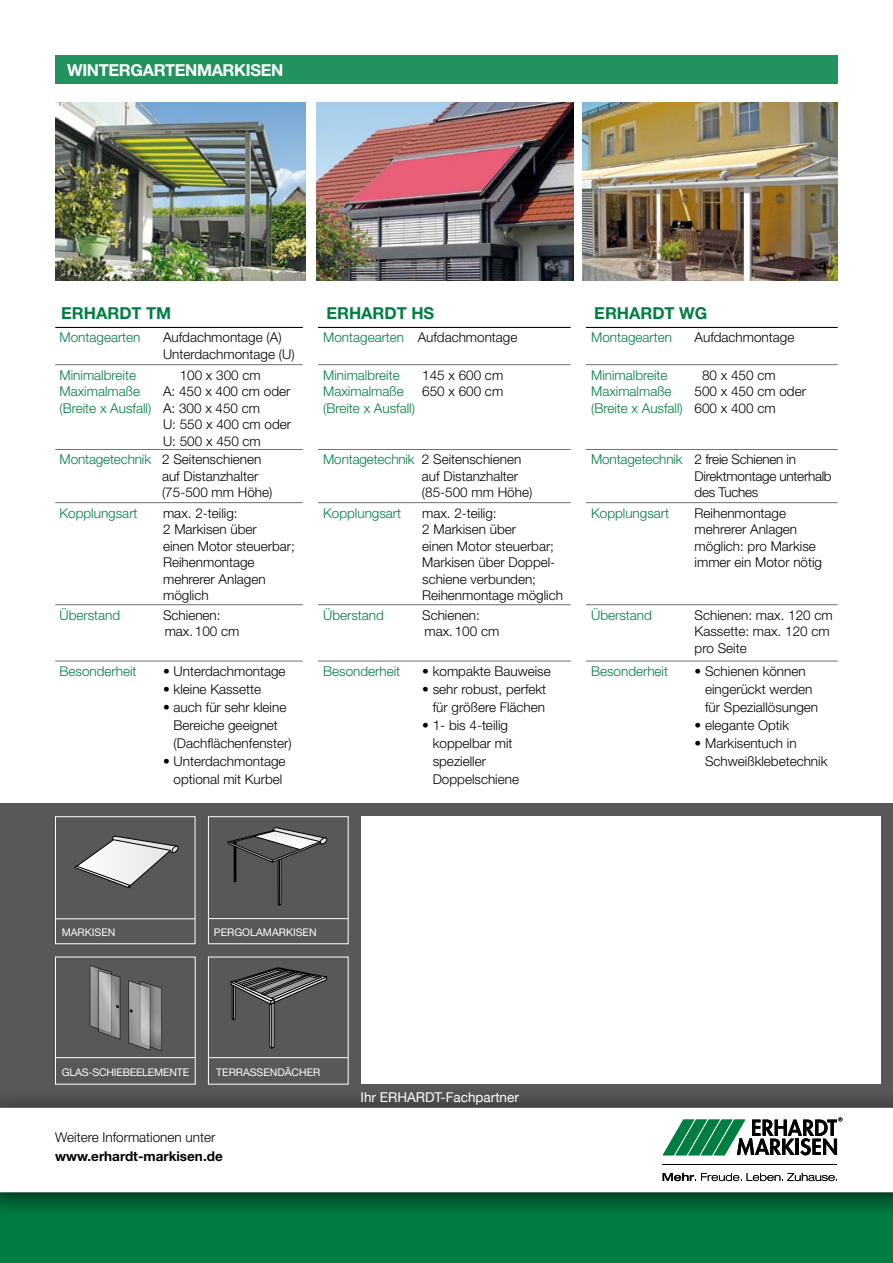
<style>
.page{position:relative;width:893px;height:1263px;background:#fff}
.page>*{position:absolute;margin:0;border:0;box-sizing:border-box;transform-origin:0 0}
.t1{font:700 16.5px "Helvetica Neue";color:#007e41}
.t2{font:700 16.5px "Helvetica Neue";letter-spacing:-.02em;color:#fff}
.t3{font:300 13.5px/16.5px "Helvetica Neue";color:#000}
.t4{font:300 13.5px "Helvetica Neue";color:#007e41}
.t5{font:300 13.5px/16.5px "Helvetica Neue";letter-spacing:-.02em;color:#000}
.t6{font:700 13.5px "Helvetica Neue";color:#000}
.t7{font:13.5px "Helvetica Neue";color:#fff}
.t8{font:10.5px "Helvetica Neue";color:#fff}
.s1{color:#007e41}
.s2{color:#000}
</style>
<div class="page">
<div style="left:0;top:804px;width:893px;height:459px;background:#58585a"></div>
<div style="left:0;top:1174px;width:893px;height:89px;background:#007e41"></div>
<div style="left:0;top:1088px;width:893px;height:132px;background:#000;opacity:.75"></div>
<div style="left:0;top:1108px;width:893px;height:84px;background:#fff"></div>
<img style="left:583px;top:102px;width:255px;height:179px">
<div style="left:361px;top:816px;width:519px;height:268px;background:#fff"></div>
<svg style="left:663px;top:1173px;width:174px;height:8px"></svg>
<svg style="left:663px;top:1117px;width:179px;height:38px"></svg>
<hr style="left:663px;top:1164px;width:174px;height:1px;background:#000">
<svg style="left:228px;top:827px;width:99px;height:78px"></svg>
<div style="left:208px;top:816px;width:140px;height:128px;border:1px solid #fff"></div>
<svg style="left:231px;top:967px;width:96px;height:81px"></svg>
<hr style="left:209px;top:1057px;width:139px;height:1px;background:#fff">
<hr style="left:209px;top:918px;width:139px;height:1px;background:#fff">
<svg style="left:75px;top:836px;width:103px;height:53px"></svg>
<div style="left:55px;top:816px;width:140px;height:128px;border:1px solid #fff"></div>
<svg style="left:128px;top:980px;width:34px;height:71px"></svg>
<svg style="left:90px;top:965px;width:30px;height:74px"></svg>
<hr style="left:56px;top:918px;width:139px;height:1px;background:#fff">
<hr style="left:56px;top:1057px;width:139px;height:1px;background:#fff">
<div style="left:55px;top:55px;width:783px;height:29px;background:#22935e"></div>
<hr style="left:55px;top:364px;width:248px;height:1px;background:#707172">
<hr style="left:318px;top:364px;width:253px;height:1px;background:#707172">
<hr style="left:586px;top:364px;width:252px;height:1px;background:#707172">
<hr style="left:55px;top:449px;width:248px;height:1px;background:#707172">
<hr style="left:318px;top:449px;width:253px;height:1px;background:#707172">
<hr style="left:586px;top:449px;width:252px;height:1px;background:#707172">
<hr style="left:55px;top:502px;width:248px;height:1px;background:#707172">
<hr style="left:318px;top:502px;width:253px;height:1px;background:#707172">
<hr style="left:586px;top:502px;width:252px;height:1px;background:#707172">
<hr style="left:55px;top:604px;width:248px;height:1px;background:#707172">
<hr style="left:318px;top:604px;width:253px;height:1px;background:#707172">
<hr style="left:586px;top:604px;width:252px;height:1px;background:#707172">
<hr style="left:55px;top:661px;width:248px;height:1px;background:#707172">
<hr style="left:318px;top:661px;width:253px;height:1px;background:#707172">
<hr style="left:586px;top:661px;width:252px;height:1px;background:#707172">
<hr style="left:55px;top:327px;width:248px;height:1px;background:#000">
<hr style="left:318px;top:327px;width:253px;height:1px;background:#000">
<hr style="left:586px;top:327px;width:252px;height:1px;background:#000">
<img style="left:55px;top:102px;width:250px;height:179px">
<img style="left:317px;top:102px;width:257px;height:179px">
<p class="t2" style="left:67px;top:60px;width:218px">WINTERGARTENMARKISEN</p>
<p class="t1" style="left:61px;top:303px;width:111px">ERHARDT TM</p>
<p class="t1" style="left:326px;top:303px;width:109px">ERHARDT HS</p>
<p class="t1" style="left:594px;top:303px;width:115px">ERHARDT WG</p>
<p class="t4" style="left:60px;top:329px;width:83px">Montagearten</p>
<p class="t3" style="left:163px;top:329px;width:133px">Aufdachmontage (A)<br>Unterdachmontage (U)</p>
<p class="t3" style="left:323px;top:329px;width:196px"><span class="s1">Montagearten</span> Aufdachmontage</p>
<p class="t4" style="left:591px;top:329px;width:83px">Montagearten</p>
<p class="t3" style="left:695px;top:329px;width:101px">Aufdachmontage</p>
<p class="t4" style="left:60px;top:366px;width:78px">Minimalbreite</p>
<p class="t3" style="left:180px;top:366px;width:83px">100 x 300 cm</p>
<p class="t4" style="left:60px;top:383px;width:82px">Maximalmaße</p>
<p class="t3" style="left:163px;top:383px;width:129px">A: 450 x 400 cm oder</p>
<p class="t4" style="left:60px;top:399px;width:202px">(Breite x Ausfall) <span class="s2">A: 300 x 450 cm</span></p>
<p class="t3" style="left:163px;top:416px;width:130px">U: 550 x 400 cm oder</p>
<p class="t3" style="left:163px;top:432px;width:99px">U: 500 x 450 cm</p>
<p class="t4" style="left:323px;top:366px;width:78px">Minimalbreite</p>
<p class="t3" style="left:422px;top:366px;width:83px">145 x 600 cm</p>
<p class="t4" style="left:323px;top:383px;width:82px">Maximalmaße</p>
<p class="t3" style="left:422px;top:383px;width:83px">650 x 600 cm</p>
<p class="t4" style="left:323px;top:399px;width:93px">(Breite x Ausfall)</p>
<p class="t4" style="left:591px;top:366px;width:78px">Minimalbreite</p>
<p class="t3" style="left:702px;top:366px;width:75px">80 x 450 cm</p>
<p class="t4" style="left:591px;top:383px;width:82px">Maximalmaße</p>
<p class="t3" style="left:591px;top:383px;width:216px;text-indent:104px">500 x 450 cm oder <span class="s1">(Breite x Ausfall)</span> 600 x 400 cm</p>
<p class="t3" style="left:162px;top:451px;width:112px;text-indent:-103px"><span class="s1">Montagetechnik</span> 2 Seitenschienen auf Distanzhalter (75-500 mm Höhe)</p>
<p class="t3" style="left:422px;top:451px;width:112px;text-indent:-99px"><span class="s1">Montagetechnik</span> 2 Seitenschienen auf Distanzhalter (85-500 mm Höhe)</p>
<p class="t5" style="left:695px;top:451px;width:139px;text-indent:-104px"><span class="s1">Montagetechnik</span> 2 freie Schienen in<br>Direktmontage unterhalb des Tuches</p>
<p class="t4" style="left:60px;top:504px;width:80px">Kopplungsart</p>
<p class="t3" style="left:163px;top:504px;width:133px">max. 2-teilig:<br>2 Markisen über<br>einen Motor steuerbar;<br>Reihenmontage mehrerer Anlagen möglich</p>
<p class="t4" style="left:323px;top:504px;width:80px">Kopplungsart</p>
<p class="t3" style="left:422px;top:504px;width:142px">max. 2-teilig:<br>2 Markisen über<br>einen Motor steuerbar;<br>Markisen über Doppel&shy;schiene verbunden;<br>Reihenmontage möglich</p>
<p class="t4" style="left:591px;top:504px;width:80px">Kopplungsart</p>
<p class="t3" style="left:695px;top:504px;width:129px">Reihenmontage mehrerer Anlagen möglich: pro Markise immer ein Motor nötig</p>
<p class="t4" style="left:60px;top:606px;width:62px">Überstand</p>
<p class="t3" style="left:163px;top:606px;width:78px">Schienen: max.100 cm</p>
<p class="t4" style="left:323px;top:606px;width:62px">Überstand</p>
<p class="t3" style="left:422px;top:606px;width:79px">Schienen: max.100 cm</p>
<p class="t4" style="left:591px;top:606px;width:62px">Überstand</p>
<p class="t3" style="left:695px;top:606px;width:140px">Schienen: max. 120 cm<br>Kassette: max. 120 cm pro Seite</p>
<p class="t4" style="left:60px;top:663px;width:79px">Besonderheit</p>
<p class="t3" style="left:163px;top:662px;width:124px">• Unterdachmontage</p>
<p class="t3" style="left:163px;top:680px;width:100px">• kleine Kassette</p>
<p class="t3" style="left:174px;top:698px;width:120px;line-height:18px;text-indent:-11px">• auch für sehr kleine<br>Bereiche geeignet (Dachflächenfenster)</p>
<p class="t3" style="left:163px;top:752px;width:124px;line-height:18px;text-align:center">• Unterdachmontage optional mit Kurbel</p>
<p class="t4" style="left:591px;top:663px;width:79px">Besonderheit</p>
<p class="t3" style="left:705px;top:662px;width:115px;line-height:18px;text-indent:-11px">• Schienen können eingerückt werden für Speziallösungen</p>
<p class="t3" style="left:695px;top:716px;width:96px">• elegante Optik</p>
<p class="t3" style="left:705px;top:734px;width:124px;line-height:18px;text-indent:-11px">• Markisentuch in<br>Schweißklebetechnik</p>
<p class="t4" style="left:323px;top:663px;width:79px">Besonderheit</p>
<p class="t3" style="left:422px;top:662px;width:130px">• kompakte Bauweise</p>
<p class="t3" style="left:422px;top:680px;width:126px;line-height:18px;text-align:right">• sehr robust, perfekt für größere Flächen</p>
<p class="t3" style="left:433px;top:716px;width:88px;line-height:18px;text-indent:-11px">• 1- bis 4-teilig koppelbar mit spezieller<br>Doppelschiene</p>
<p class="t8" style="left:62px;top:925px;width:55px">MARKISEN</p>
<p class="t8" style="left:214px;top:925px;width:104px">PERGOLAMARKISEN</p>
<p class="t8" style="left:62px;top:1065px;width:129px">GLAS-SCHIEBEELEMENTE</p>
<p class="t8" style="left:216px;top:1065px;width:106px">TERRASSENDÄCHER</p>
<p class="t3" style="left:55px;top:1128px;width:162px">Weitere Informationen unter</p>
<p class="t6" style="left:55px;top:1148px;width:169px">www.erhardt-markisen.de</p>
<p class="t7" style="left:361px;top:1087px;width:160px">Ihr ERHARDT-Fachpartner</p>
</div>
